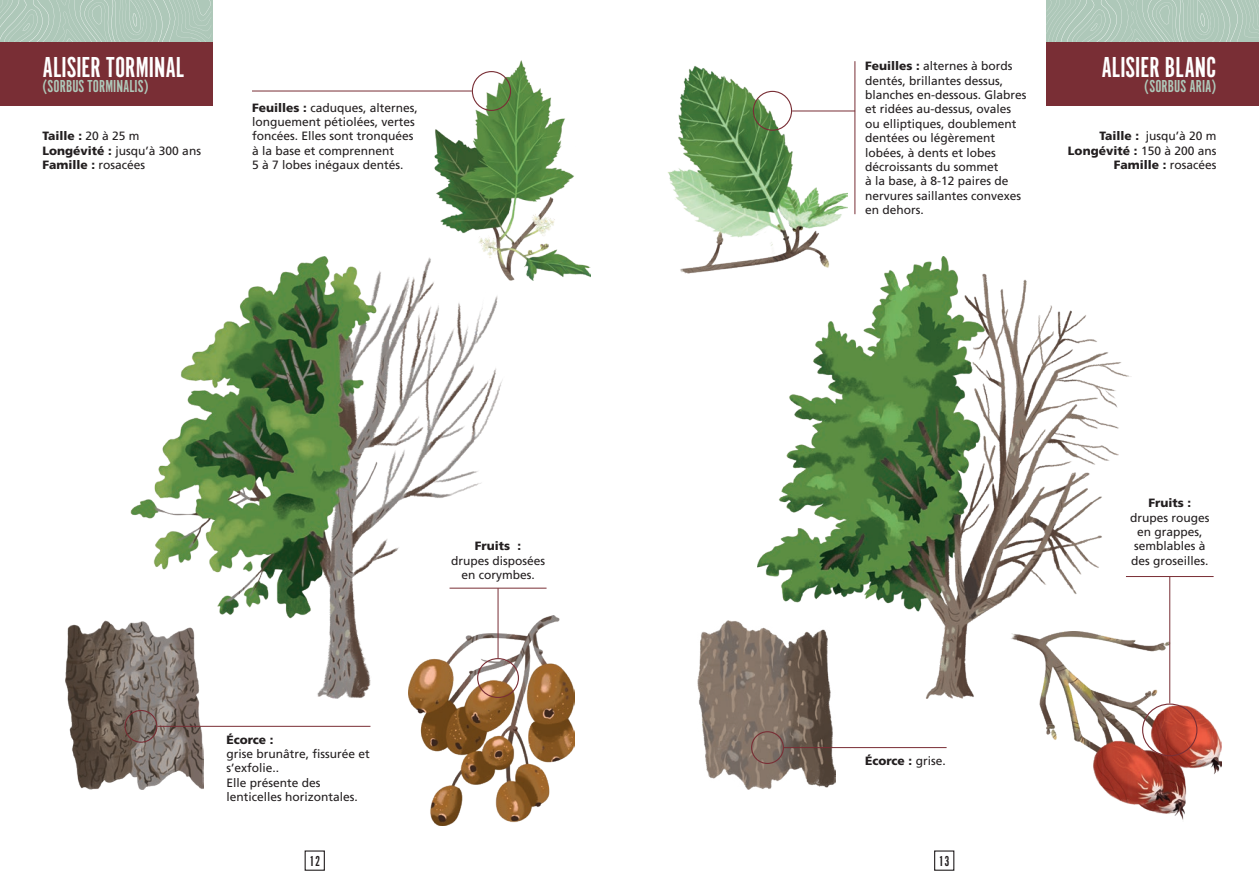
<style>
.page{position:relative;width:1259px;height:893px;background:#fff}
.page>*{position:absolute;margin:0;border:0;box-sizing:border-box;transform-origin:0 0}
.t1{font:30px "Alternate Got No 1 D";color:#fff}
.t2{font:18px "Alternate Got No 1 D";color:#aec8b9}
.t3{font:15px "Alternate Got No 1 D";color:#231f20}
.t4{font:12px/14.4px "Frutiger LT Com";color:#231f20}
.t5{font:900 12px "Frutiger LT Com";color:#231f20}
.s1{font-weight:400}
.s2{font-weight:900}
</style>
<div class="page">
<svg style="left:0;top:0;width:211px;height:43px;background:#b0c7b9"></svg>
<svg style="left:1046px;top:0;width:213px;height:43px;background:#b0c7b9"></svg>
<img style="left:130px;top:257px;width:375px;height:441px">
<img style="left:757px;top:257px;width:374px;height:441px">
<img style="left:420px;top:60px;width:170px;height:220px">
<img style="left:667px;top:66px;width:181px;height:208px">
<img style="left:66px;top:620px;width:137px;height:170px">
<img style="left:697px;top:620px;width:138px;height:170px">
<img style="left:1009px;top:631px;width:212px;height:189px">
<img style="left:408px;top:615px;width:166px;height:211px">
<hr style="left:252px;top:91px;width:220px;height:1px;background:#792e35">
<div style="left:0;top:43px;width:213px;height:63px;background:#792e35"></div>
<div style="left:1046px;top:43px;width:213px;height:63px;background:#792e35"></div>
<div style="left:472px;top:71px;width:39px;height:40px;border:1px solid #792e35;border-radius:50%"></div>
<div style="left:753px;top:91px;width:39px;height:40px;border:1px solid #792e35;border-radius:50%"></div>
<div style="left:477px;top:658px;width:42px;height:40px;border:1px solid #792e35;border-radius:50%"></div>
<div style="left:1142px;top:703px;width:55px;height:53px;border:1px solid #792e35;border-radius:50%"></div>
<hr style="left:498px;top:588px;width:1px;height:70px;background:#792e35">
<hr style="left:1169px;top:576px;width:1px;height:127px;background:#792e35">
<hr style="left:449px;top:588px;width:97px;height:1px;background:#792e35">
<hr style="left:1126px;top:576px;width:87px;height:1px;background:#792e35">
<div style="left:124px;top:710px;width:33px;height:33px;border:1px solid #792e35;border-radius:50%"></div>
<div style="left:751px;top:731px;width:33px;height:33px;border:1px solid #792e35;border-radius:50%"></div>
<hr style="left:157px;top:726px;width:213px;height:1px;background:#792e35">
<hr style="left:784px;top:747px;width:162px;height:1px;background:#792e35">
<hr style="left:854px;top:61px;width:1px;height:153px;background:#792e35">
<hr style="left:792px;top:111px;width:63px;height:1px;background:#792e35">
<div style="left:305px;top:850px;width:20px;height:21px;border:1px solid #231f20"></div>
<div style="left:934px;top:850px;width:20px;height:21px;border:1px solid #231f20"></div>
<p class="t1" style="left:43px;top:51px;width:143px">ALISIER TORMINAL</p>
<p class="t2" style="left:43px;top:76px;width:108px">(SORBUS TORMINALIS)</p>
<p class="t5" style="left:43px;top:129px;width:98px">Taille : <span class="s1">20 à 25 m</span></p>
<p class="t4" style="left:43px;top:144px;width:160px"><span class="s2">Longévité :</span> jusqu’à 300 ans</p>
<p class="t5" style="left:43px;top:158px;width:104px">Famille : <span class="s1">rosacées</span></p>
<p class="t4" style="left:252px;top:100px;width:167px"><span class="s2">Feuilles :</span> caduques, alternes, longuement pétiolées, vertes foncées. Elles sont tronquées à la base et comprennent<br>5 à 7 lobes inégaux dentés.</p>
<p class="t4" style="left:865px;top:59px;width:163px"><span class="s2">Feuilles :</span> alternes à bords dentés, brillantes dessus, blanches en-dessous. Glabres et ridées au-dessus, ovales ou elliptiques, doublement dentées ou légèrement lobées, à dents et lobes décroissants du sommet<br>à la base, à 8-12 paires de nervures saillantes convexes en dehors.</p>
<p class="t1" style="left:1101px;top:51px;width:117px">ALISIER BLANC</p>
<p class="t2" style="left:1144px;top:76px;width:74px">(SORBUS ARIA)</p>
<p class="t4" style="left:1099px;top:129px;width:118px"><span class="s2">Taille :</span> jusqu’à 20 m</p>
<p class="t5" style="left:1068px;top:143px;width:150px">Longévité : <span class="s1">150 à 200 ans</span></p>
<p class="t5" style="left:1113px;top:158px;width:104px">Famille : <span class="s1">rosacées</span></p>
<p class="t4" style="left:226px;top:732px;width:145px"><span class="s2">Écorce :<br></span>grise brunâtre, fissurée et s’exfolie..<br>Elle présente des lenticelles horizontales.</p>
<p class="t4" style="left:451px;top:539px;width:96px;text-align:center"><span class="s2">Fruits :<br></span>drupes disposées en corymbes.</p>
<p class="t5" style="left:865px;top:753px;width:82px">Écorce : <span class="s1">grise.</span></p>
<p class="t3" style="left:309px;top:853px;width:12px">12</p>
<p class="t3" style="left:939px;top:853px;width:12px">13</p>
<p class="t4" style="left:1130px;top:496px;width:81px;text-align:center"><span class="s2">Fruits : </span>drupes rouges en grappes, semblables à des groseilles.</p>
</div>
